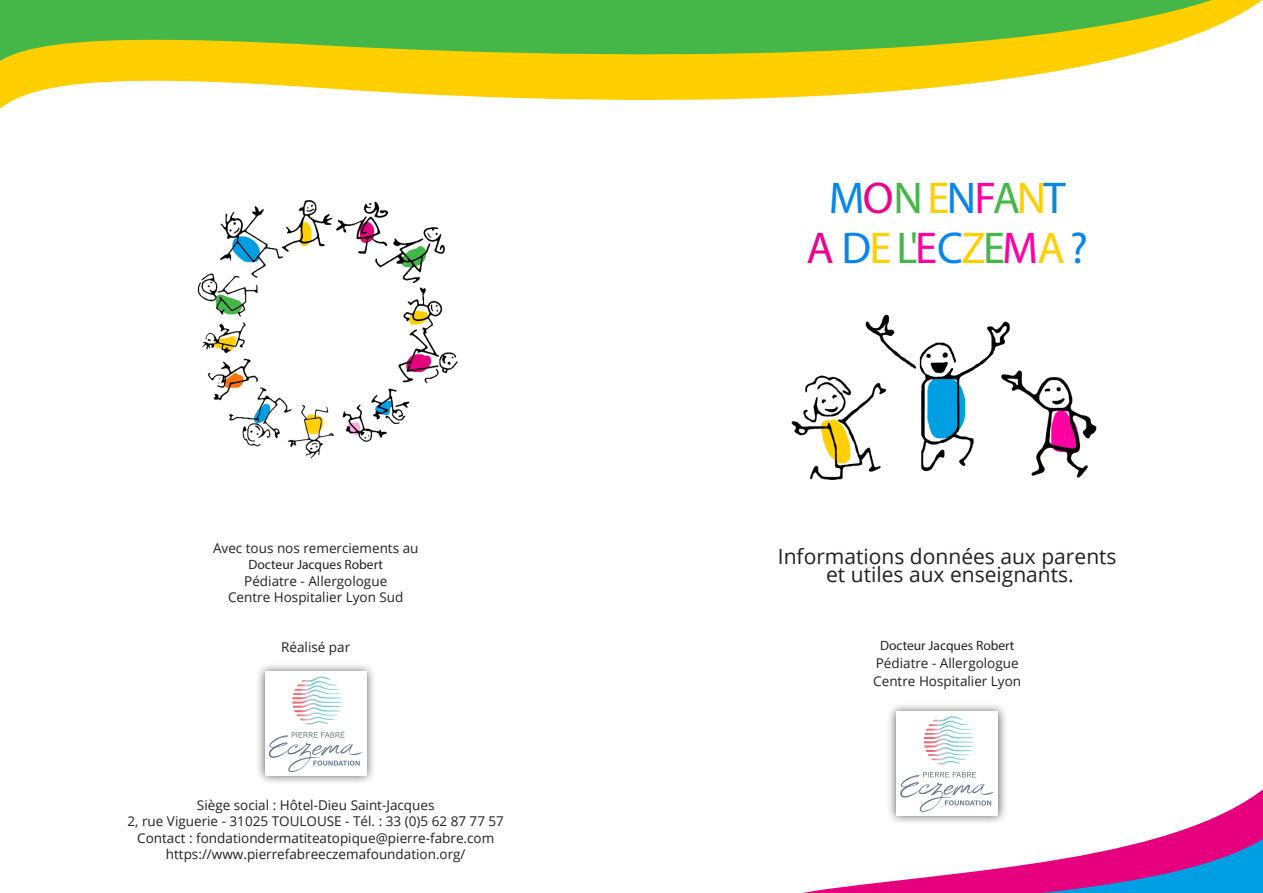
<style>
.page{position:relative;width:1263px;height:893px;background:#fff}
.page>*{position:absolute;margin:0;border:0;box-sizing:border-box;transform-origin:0 0}
.t1{font:44.7px "Myriad Pro";letter-spacing:-.04em;color:#0686e8}
.t2{font:21px "Open Sans";color:#231f20}
.t3{font:13.5px "Open Sans";color:#231f20}
.t4{font:13.5px "Myriad Pro";color:#231f20}
.s1{color:#ed028c}
.s2{color:#45b749}
.s3{color:#ffcf00}
.s4{color:#ff00a2}
</style>
<div class="page">
<svg style="left:1201px;top:789px;width:62px;height:34px"></svg>
<svg style="left:0;top:96px;width:815px;height:13px"></svg>
<svg style="left:802px;top:823px;width:461px;height:70px"></svg>
<svg style="left:0;top:0;width:1263px;height:96px;background:#adcb43"></svg>
<img style="left:791px;top:314px;width:306px;height:166px">
<img style="left:197px;top:200px;width:261px;height:259px">
<div style="left:255px;top:662px;width:121px;height:124px;background:#231f20;opacity:.75"></div>
<div style="left:265px;top:672px;width:102px;height:104px;background:#fff"></div>
<svg style="left:292px;top:676px;width:50px;height:49px"></svg>
<svg style="left:269px;top:732px;width:94px;height:40px"></svg>
<div style="left:886px;top:702px;width:122px;height:123px;background:#231f20;opacity:.75"></div>
<div style="left:896px;top:712px;width:102px;height:104px;background:#fff"></div>
<svg style="left:924px;top:716px;width:49px;height:48px"></svg>
<svg style="left:900px;top:772px;width:94px;height:40px"></svg>
<p class="t3" style="left:213px;top:538px;width:207px">Avec tous nos remerciements au</p>
<p class="t4" style="left:249px;top:556px;width:136px">Docteur Jacques Robert</p>
<p class="t3" style="left:244px;top:571px;width:144px">Pédiatre - Allergologue</p>
<p class="t3" style="left:228px;top:588px;width:177px">Centre Hospitalier Lyon Sud</p>
<p class="t3" style="left:281px;top:637px;width:71px">Réalisé par</p>
<p class="t3" style="left:197px;top:796px;width:239px">Siège social : Hôtel-Dieu Saint-Jacques</p>
<p class="t3" style="left:128px;top:812px;width:378px">2, rue Viguerie - 31025 TOULOUSE - Tél. : 33 (0)5 62 87 77 57</p>
<p class="t3" style="left:137px;top:829px;width:359px">Contact : fondationdermatiteatopique@pierre-fabre.com</p>
<p class="t3" style="left:166px;top:845px;width:301px">https://www.pierrefabreeczemafoundation.org/</p>
<p class="t1" style="left:829px;top:170px;width:239px">M<span class="s1">O</span><span class="s2">N</span><span class="s3">E</span>N<span class="s4">F</span><span class="s2">A</span><span class="s3">N</span>T</p>
<p class="t1" style="left:806px;top:220px;width:283px"><span class="s1">A</span> D<span class="s3">E</span><span class="s2">L'</span><span class="s4">E</span>C<span class="s3">Z</span><span class="s2">E</span><span class="s4">M</span><span class="s3">A</span>?</p>
<p class="t2" style="left:778px;top:542px;width:340px">Informations données aux parents</p>
<p class="t2" style="left:826px;top:560px;width:249px">et utiles aux enseignants.</p>
<p class="t4" style="left:880px;top:637px;width:136px">Docteur Jacques Robert</p>
<p class="t3" style="left:876px;top:653px;width:144px">Pédiatre - Allergologue</p>
<p class="t3" style="left:873px;top:671px;width:149px">Centre Hospitalier Lyon</p>
</div>
